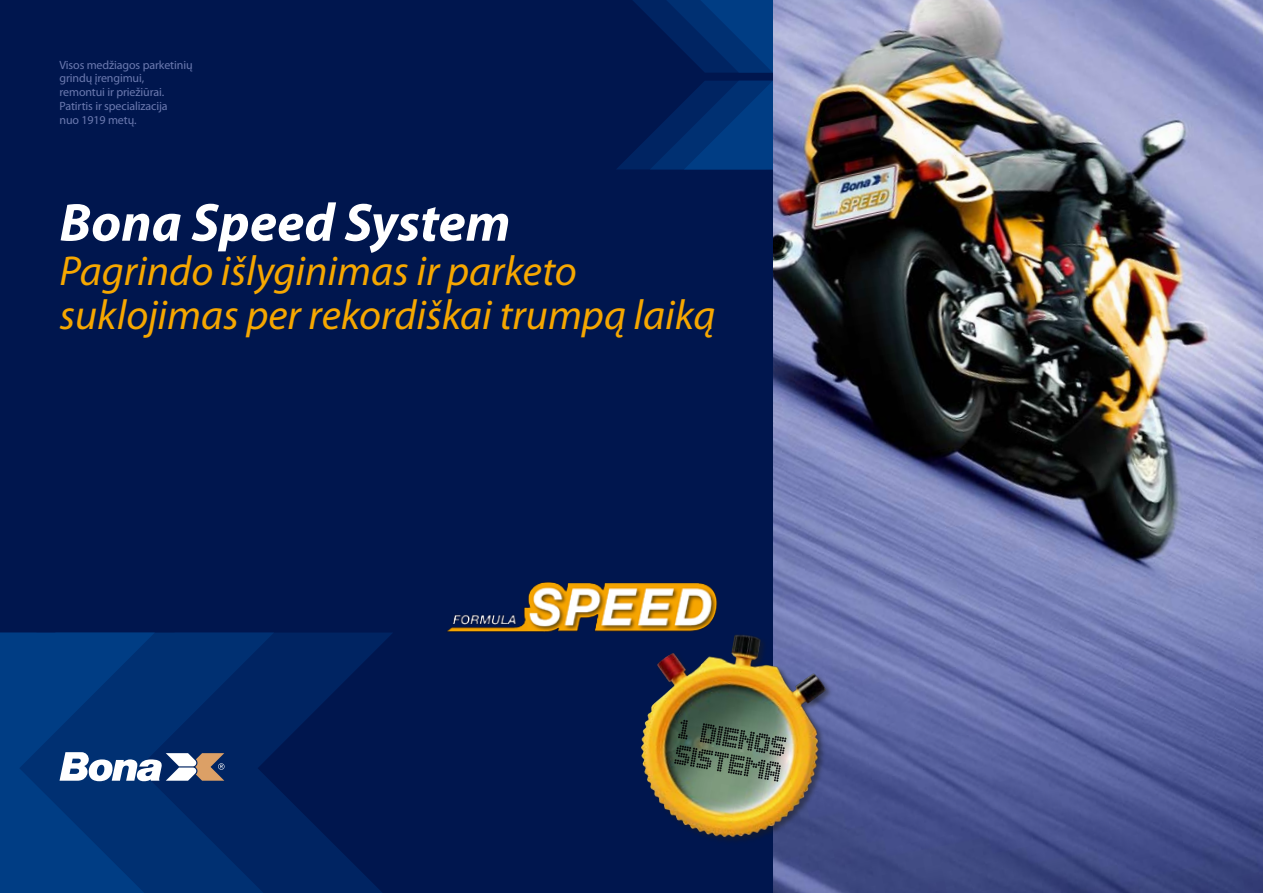
<style>
.page{position:relative;width:1263px;height:893px;background:#fff}
.page>*{position:absolute;margin:0;border:0;box-sizing:border-box;transform-origin:0 0}
.t1{font:italic 700 54px "Myriad Pro";color:#fff}
.t2{font:italic 42px/44.1px "Myriad Pro";color:#f6a700}
.t3{font:12px/13.8px "Myriad Pro";letter-spacing:-.01em;color:#6b79af}
</style>
<div class="page">
<div style="left:0;top:0;width:773px;height:893px;background:#00164e"></div>
<svg style="left:274px;top:633px;width:120px;height:260px;background:#001b56"></svg>
<svg style="left:224px;top:633px;width:50px;height:260px;background:#002564"></svg>
<svg style="left:616px;top:0;width:157px;height:169px;background:#002766"></svg>
<img style="left:773px;top:0;width:490px;height:893px">
<svg style="left:0;top:633px;width:224px;height:260px;background:#0a3c7c"></svg>
<div style="left:639px;top:633px;width:242px;height:259px;background:#1b1c20;opacity:.5"></div>
<img style="left:641px;top:633px;width:185px;height:204px">
<svg style="left:674px;top:720px;width:112px;height:62px;background:#596e5d"></svg>
<img style="left:444px;top:570px;width:281px;height:68px">
<p class="t3" style="left:60px;top:57px;width:135px">Visos medžiagos parketinių grindų įrengimui, remontui ir priežiūrai.<br>Patirtis ir specializacija<br>nuo 1919 metų.</p>
<h1 class="t1" style="left:60px;top:187px;width:452px">Bona Speed System</h1>
<h2 class="t2" style="left:60px;top:248px;width:657px">Pagrindo išlyginimas ir parketo suklojimas per rekordiškai trumpą laiką</h2>
</div>
